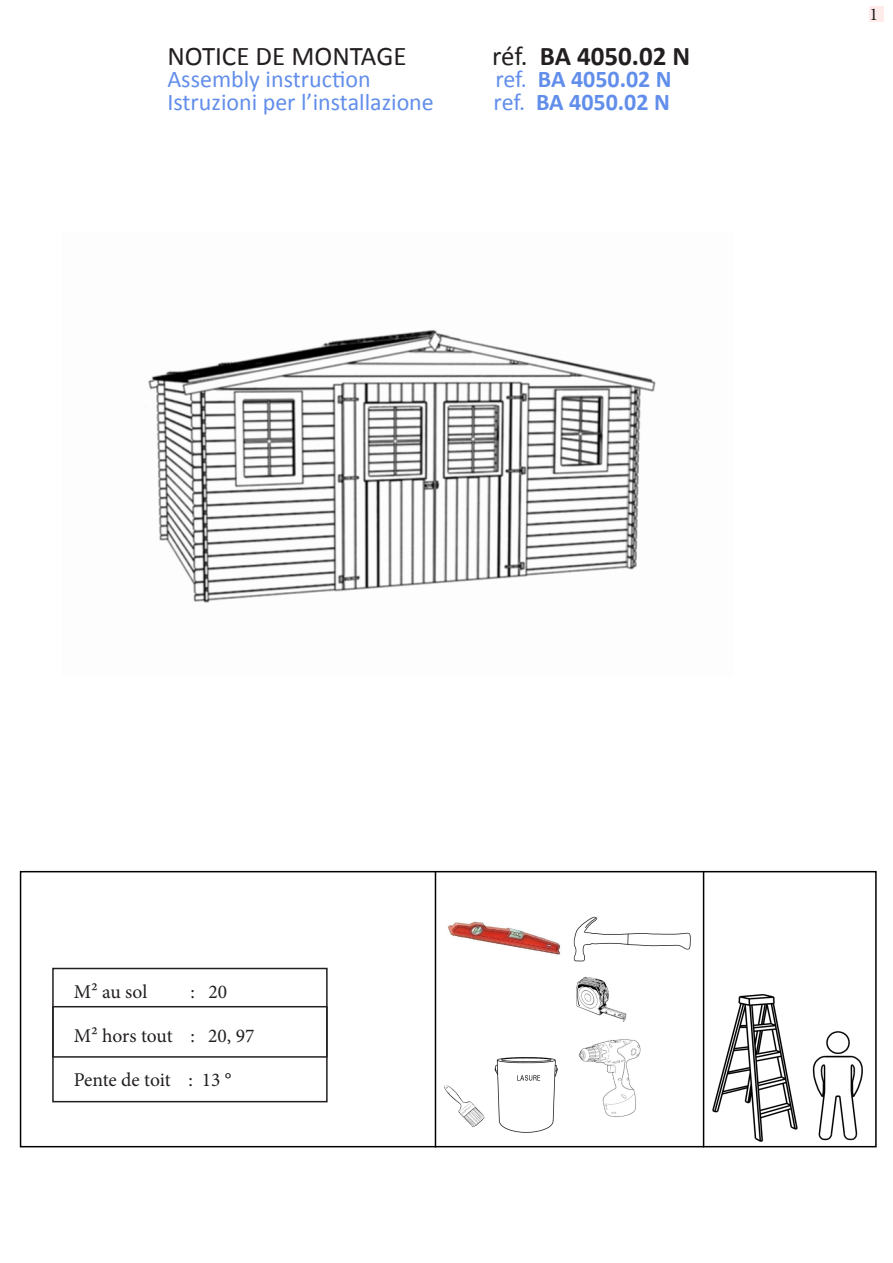
<style>
.page{position:relative;width:893px;height:1263px;background:#fff}
.page>*{position:absolute;margin:0;border:0;box-sizing:border-box;transform-origin:0 0}
.t1{font:27px "Calibri";color:#231f20}
.t2{font:700 27px "Calibri";color:#231f20}
.t3{font:24px "Calibri";color:#628eeb}
.t4{font:700 24px "Calibri";color:#628eeb}
.t5{font:19.5px "Minion Pro";letter-spacing:-.005em;color:#231f20}
.t6{font:18px "Minion Pro";color:#231f20}
.s1{font-weight:400}
</style>
<div class="page">
<div style="left:869px;top:6px;width:15px;height:16px;background:#ffebea"></div>
<img style="left:148px;top:329px;width:508px;height:274px">
<div style="left:20px;top:871px;width:857px;height:276px;border:2px solid #000"></div>
<img style="left:573px;top:916px;width:118px;height:201px">
<img style="left:447px;top:921px;width:114px;height:34px">
<img style="left:713px;top:995px;width:150px;height:147px">
<img style="left:445px;top:1058px;width:113px;height:74px">
<div style="left:52px;top:968px;width:276px;height:134px;border:2px solid #231f20"></div>
<div style="left:52px;top:1006px;width:276px;height:52px;border:2px solid #231f20"></div>
<hr style="left:435px;top:872px;width:1px;height:275px;background:#000">
<hr style="left:703px;top:872px;width:1px;height:275px;background:#000">
<p class="t1" style="left:167px;top:40px;width:241px">NOTICE DE MONTAGE</p>
<p class="t2" style="left:492px;top:39px;width:200px"><span class="s1">réf.</span> BA 4050.02 N</p>
<p class="t3" style="left:167px;top:64px;width:205px">Assembly instruction</p>
<p class="t4" style="left:495px;top:64px;width:178px"><span class="s1">ref.</span> BA 4050.02 N</p>
<p class="t3" style="left:167px;top:87px;width:268px">Istruzioni per l’installazione</p>
<p class="t4" style="left:494px;top:86px;width:178px"><span class="s1">ref.</span> BA 4050.02 N</p>
<p class="t6" style="left:869px;top:2px;width:10px">1</p>
<p class="t5" style="left:74px;top:978px;width:75px">M² au sol</p>
<p class="t5" style="left:191px;top:978px;width:38px">: 20</p>
<p class="t5" style="left:74px;top:1022px;width:182px">M² hors tout : 20, 97</p>
<p class="t5" style="left:74px;top:1066px;width:159px">Pente de toit : 13 °</p>
</div>
